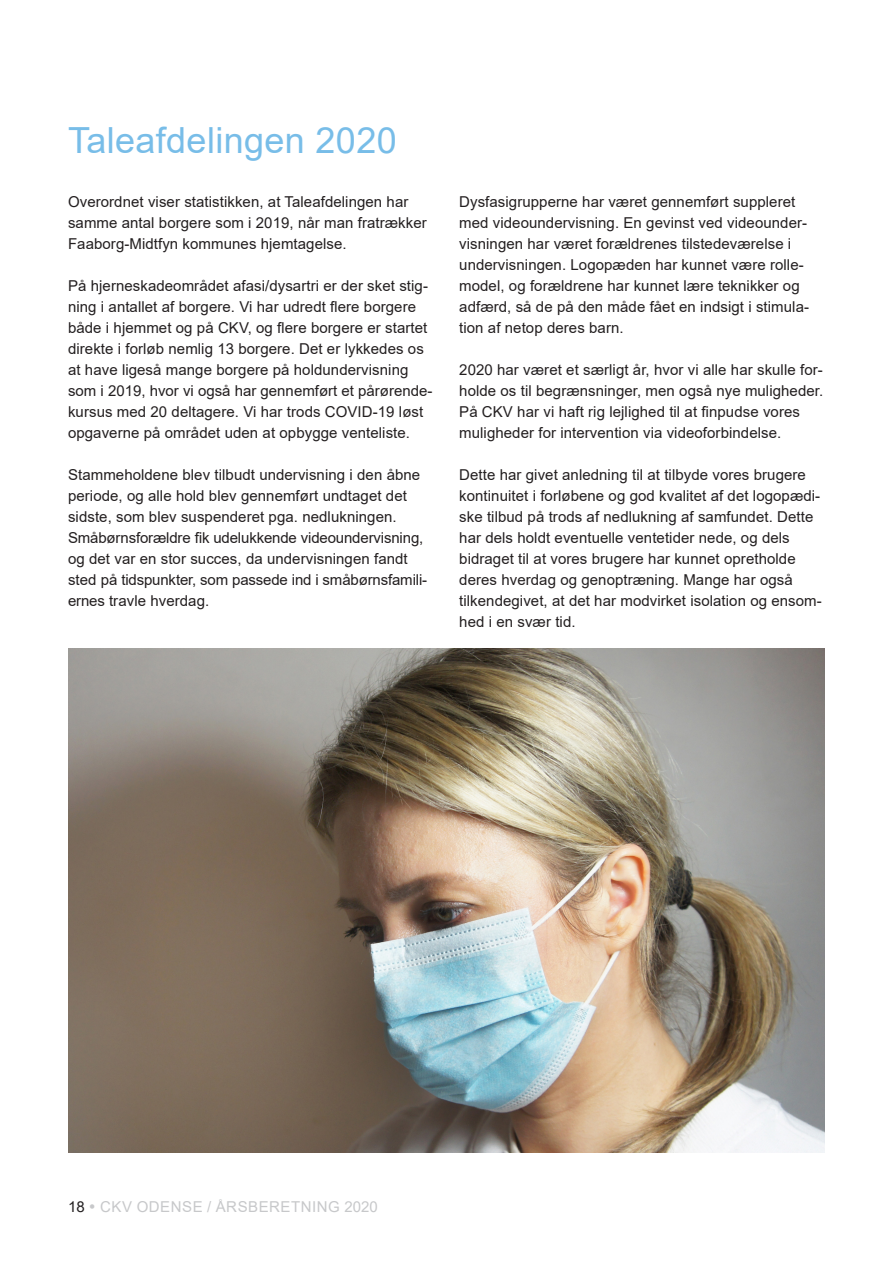
<style>
.page{position:relative;width:893px;height:1263px;background:#fff}
.page>*{position:absolute;margin:0;border:0;box-sizing:border-box;transform-origin:0 0}
.t1{font:36px "Arial";letter-spacing:.01em;color:#78bde8}
.t2{font:15px/21px "Arial";letter-spacing:.005em;color:#231f20}
.t3{font:15px "Arial";letter-spacing:.035em;color:#c7c8ca}
.s1{color:#231f20}
</style>
<div class="page">
<img style="left:68px;top:648px;width:756px;height:504px">
<p class="t1" style="left:68px;top:116px;width:330px">Taleafdelingen 2020</p>
<p class="t2" style="left:68px;top:191px;width:360px">Overordnet viser statistikken, at Taleafdelingen har samme antal borgere som i 2019, når man fratrækker<br>Faaborg-Midtfyn kommunes hjemtagelse.</p>
<p class="t2" style="left:68px;top:275px;width:366px">På hjerneskadeområdet afasi/dysartri er der sket stig&shy;ning i antallet af borgere. Vi har udredt flere borgere både i hjemmet og på CKV, og flere borgere er startet direkte i forløb nemlig 13 borgere. Det er lykkedes os at have ligeså mange borgere på holdundervisning som i 2019, hvor vi også har gennemført et pårørende-</p>
<p class="t2" style="left:68px;top:401px;width:357px">kursus med 20 deltagere. Vi har trods COVID-19 løst opgaverne på området uden at opbygge venteliste.</p>
<p class="t2" style="left:68px;top:464px;width:361px">Stammeholdene blev tilbudt undervisning i den åbne periode, og alle hold blev gennemført undtaget det sidste, som blev suspenderet pga. nedlukningen.<br>Småbørnsforældre fik udelukkende videoundervisning, og det var en stor succes, da undervisningen fandt sted på tidspunkter, som passede ind i småbørnsfamili&shy;ernes travle hverdag.</p>
<p class="t2" style="left:459px;top:191px;width:349px">Dysfasigrupperne har været gennemført suppleret med videoundervisning. En gevinst ved videounder&shy;visningen har været forældrenes tilstedeværelse i</p>
<p class="t2" style="left:459px;top:254px;width:351px">undervisningen. Logopæden har kunnet være rolle&shy;model, og forældrene har kunnet lære teknikker og adfærd, så de på den måde fået en indsigt i stimula&shy;tion af netop deres barn.</p>
<p class="t2" style="left:459px;top:359px;width:366px">2020 har været et særligt år, hvor vi alle har skulle for&shy;holde os til begrænsninger, men også nye muligheder.<br>På CKV har vi haft rig lejlighed til at finpudse vores muligheder for intervention via videoforbindelse.</p>
<p class="t2" style="left:459px;top:464px;width:364px">Dette har givet anledning til at tilbyde vores brugere kontinuitet i forløbene og god kvalitet af det logopædi&shy;ske tilbud på trods af nedlukning af samfundet. Dette har dels holdt eventuelle ventetider nede, og dels bidraget til at vores brugere har kunnet opretholde deres hverdag og genoptræning. Mange har også tilkendegivet, at det har modvirket isolation og ensom&shy;hed i en svær tid.</p>
<p class="t3" style="left:68px;top:1196px;width:311px"><span class="s1">18</span> • CKV ODENSE / ÅRSBERETNING 2020</p>
</div>
